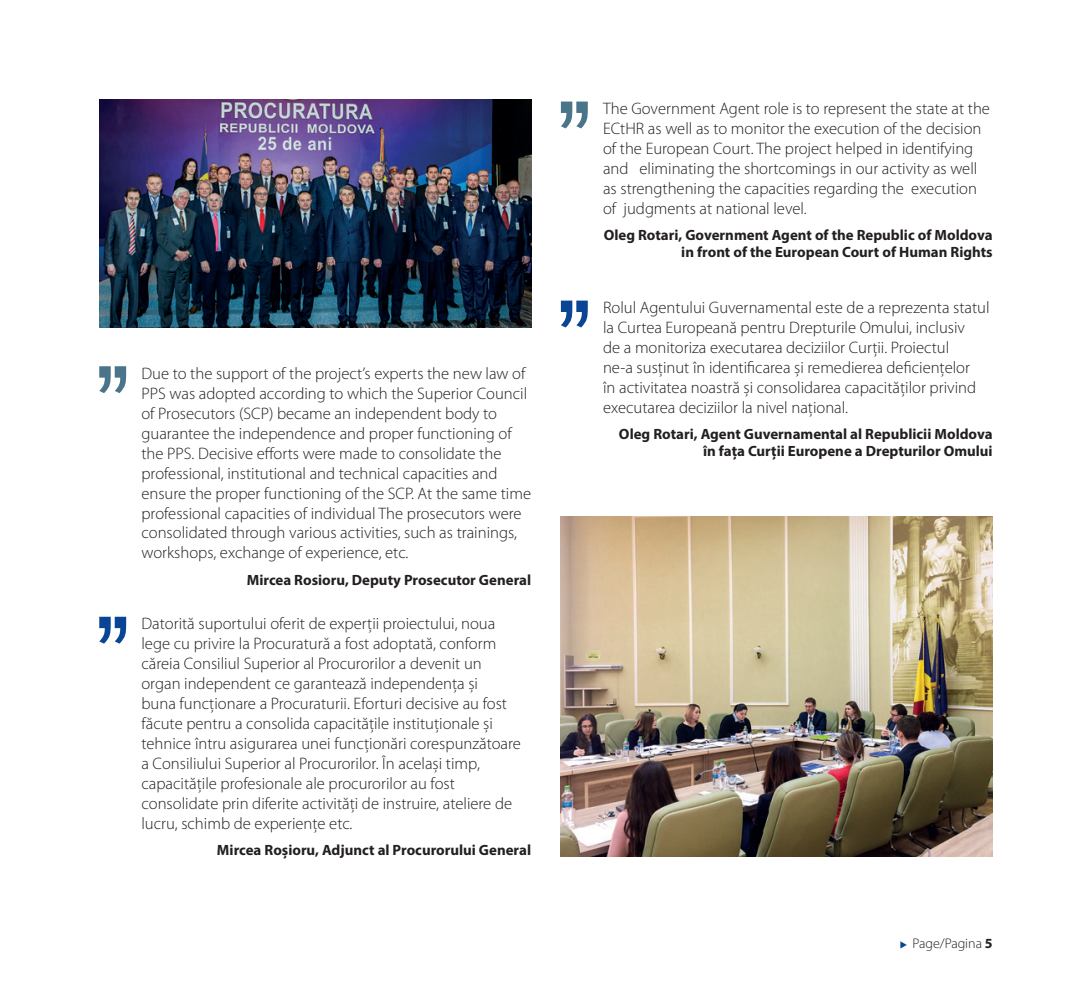
<style>
.page{position:relative;width:1092px;height:993px;background:#fff}
.page>*{position:absolute;margin:0;border:0;box-sizing:border-box;transform-origin:0 0}
.t1{font:300 16.62px/19.9px "Myriad Pro";color:#231f20}
.t2{font:700 14.88px/17.5px "Myriad Pro";color:#231f20;text-align:right}
.t3{font:300 14px "Myriad Pro";color:#231f20}
.s1{color:#094594}
.s2{font-weight:700}
</style>
<div class="page">
<img style="left:99px;top:99px;width:432px;height:228px">
<svg style="left:99px;top:616px;width:27px;height:27px"></svg>
<svg style="left:99px;top:366px;width:27px;height:27px"></svg>
<svg style="left:561px;top:300px;width:26px;height:27px"></svg>
<svg style="left:561px;top:101px;width:26px;height:27px"></svg>
<img style="left:561px;top:516px;width:431px;height:339px">
<p class="t1" style="left:141px;top:363px;width:391px">Due to the support of the project’s experts the new law of PPS was adopted according to which the Superior Council of Prosecutors (SCP) became an independent body to guarantee the independence and proper functioning of the PPS. Decisive efforts were made to consolidate the professional, institutional and technical capacities and ensure the proper functioning of the SCP. At the same time professional capacities of individual The prosecutors were consolidated through various activities, such as trainings, workshops, exchange of experience, etc.</p>
<p class="t2" style="left:247px;top:570px;width:286px">Mircea Rosioru, Deputy Prosecutor General</p>
<p class="t1" style="left:141px;top:613px;width:381px">Datorită suportului oferit de experții proiectului, noua lege cu privire la Procuratură a fost adoptată, conform căreia Consiliul Superior al Procurorilor a devenit un organ independent ce garantează independența și<br>buna funcționare a Procuraturii. Eforturi decisive au fost făcute pentru a consolida capacitățile instituționale și tehnice întru asigurarea unei funcționări corespunzătoare a Consiliului Superior al Procurorilor. În același timp, capacitățile profesionale ale procurorilor au fost consolidate prin diferite activități de instruire, ateliere de lucru, schimb de experiențe etc.</p>
<p class="t2" style="left:217px;top:840px;width:315px">Mircea Roșioru, Adjunct al Procurorului General</p>
<p class="t1" style="left:603px;top:99px;width:388px">The Government Agent role is to represent the state at the ECtHR as well as to monitor the execution of the decision of the European Court. The project helped in identifying and eliminating the shortcomings in our activity as well as strengthening the capacities regarding the execution of judgments at national level.</p>
<p class="t2" style="left:603px;top:225px;width:390px">Oleg Rotari, Government Agent of the Republic of Moldova in front of the European Court of Human Rights</p>
<p class="t1" style="left:603px;top:298px;width:388px">Rolul Agentului Guvernamental este de a reprezenta statul la Curtea Europeană pentru Drepturile Omului, inclusiv<br>de a monitoriza executarea deciziilor Curții. Proiectul<br>ne-a susținut în identificarea și remedierea deficiențelor<br>în activitatea noastră și consolidarea capacităților privind executarea deciziilor la nivel național.</p>
<p class="t2" style="left:619px;top:424px;width:375px">Oleg Rotari, Agent Guvernamental al Republicii Moldova în fața Curții Europene a Drepturilor Omului</p>
<p class="t3" style="left:899px;top:935px;width:94px"><span class="s1">◆</span> Page/Pagina <span class="s2">5</span></p>
</div>
